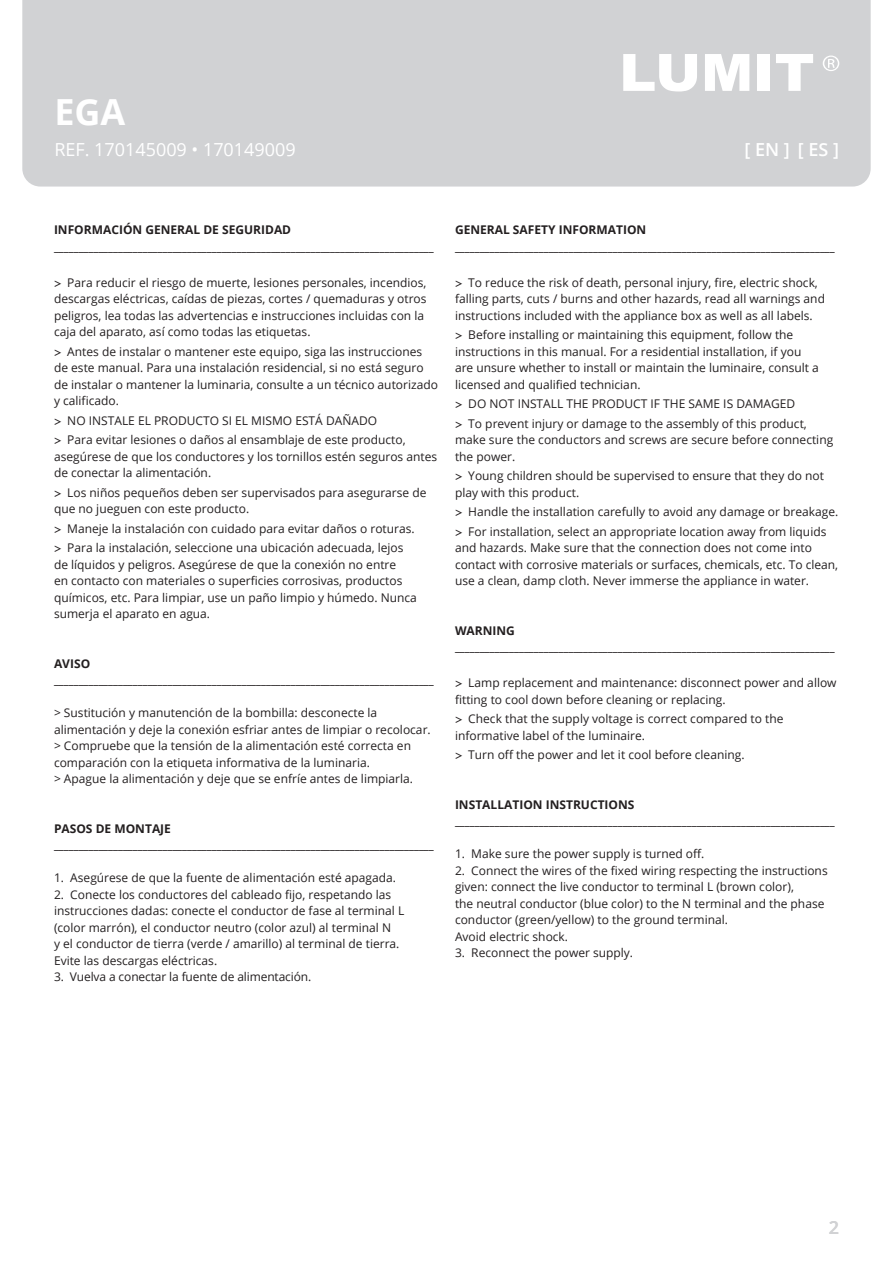
<style>
.page{position:relative;width:893px;height:1263px;background:#fff}
.page>*{position:absolute;margin:0;border:0;box-sizing:border-box;transform-origin:0 0}
.t1{font:700 36px "Open Sans";color:#fff}
.t2{font:18px "Open Sans";color:#fff}
.t3{font:600 18px "Open Sans";color:#fff}
.t4{font:600 18px "Open Sans";color:#d1d2d4}
.t5{font:12px/16.5px "Open Sans";color:#231f20}
.t6{font:700 12px "Open Sans";color:#231f20}
</style>
<div class="page">
<div style="left:22px;top:0;width:849px;height:187px;background:#d1d2d4"></div>
<svg style="left:776px;top:54px;width:37px;height:37px"></svg>
<svg style="left:623px;top:54px;width:74px;height:38px"></svg>
<svg style="left:705px;top:54px;width:44px;height:37px"></svg>
<svg style="left:823px;top:56px;width:16px;height:15px"></svg>
<div style="left:758px;top:54px;width:12px;height:37px;background:#fff"></div>
<p class="t1" style="left:54px;top:86px;width:73px">EGA</p>
<p class="t2" style="left:54px;top:137px;width:243px">REF. 170145009 • 170149009</p>
<p class="t3" style="left:744px;top:137px;width:96px">[ EN ] [ ES ]</p>
<p class="t6" style="left:54px;top:221px;width:239px">INFORMACIÓN GENERAL DE SEGURIDAD</p>
<p class="t6" style="left:54px;top:238px;width:381px">_____________________________________________________________________________</p>
<p class="t5" style="left:54px;top:274px;width:374px;text-indent:13px">Para reducir el riesgo de muerte, lesiones personales, incendios, descargas eléctricas, caídas de piezas, cortes / quemaduras y otros peligros, lea todas las advertencias e instrucciones incluidas con la caja del aparato, así como todas las etiquetas.</p>
<p class="t5" style="left:54px;top:343px;width:385px;text-indent:13px">Antes de instalar o mantener este equipo, siga las instrucciones de este manual. Para una instalación residencial, si no está seguro de instalar o mantener la luminaria, consulte a un técnico autorizado y calificado.</p>
<p class="t5" style="left:67px;top:412px;width:311px">NO INSTALE EL PRODUCTO SI EL MISMO ESTÁ DAÑADO</p>
<p class="t5" style="left:54px;top:431px;width:385px;text-indent:13px">Para evitar lesiones o daños al ensamblaje de este producto, asegúrese de que los conductores y los tornillos estén seguros antes de conectar la alimentación.</p>
<p class="t5" style="left:54px;top:484px;width:374px;text-indent:13px">Los niños pequeños deben ser supervisados para asegurarse de que no jueguen con este producto.</p>
<p class="t5" style="left:67px;top:520px;width:349px">Maneje la instalación con cuidado para evitar daños o roturas.</p>
<p class="t5" style="left:54px;top:539px;width:364px;text-indent:13px">Para la instalación, seleccione una ubicación adecuada, lejos de líquidos y peligros. Asegúrese de que la conexión no entre<br>en contacto con materiales o superficies corrosivas, productos químicos, etc. Para limpiar, use un paño limpio y húmedo. Nunca sumerja el aparato en agua.</p>
<p class="t6" style="left:54px;top:655px;width:38px">AVISO</p>
<p class="t6" style="left:54px;top:671px;width:381px">_____________________________________________________________________________</p>
<p class="t5" style="left:54px;top:704px;width:378px">&gt; Sustitución y manutención de la bombilla: desconecte la alimentación y deje la conexión esfriar antes de limpiar o recolocar.</p>
<p class="t5" style="left:54px;top:737px;width:359px">&gt; Compruebe que la tensión de la alimentación esté correcta en comparación con la etiqueta informativa de la luminaria.</p>
<p class="t5" style="left:54px;top:770px;width:361px">&gt; Apague la alimentación y deje que se enfríe antes de limpiarla.</p>
<p class="t6" style="left:54px;top:820px;width:118px">PASOS DE MONTAJE</p>
<p class="t6" style="left:54px;top:836px;width:381px">_____________________________________________________________________________</p>
<p class="t5" style="left:54px;top:869px;width:344px">1. Asegúrese de que la fuente de alimentación esté apagada.</p>
<p class="t5" style="left:54px;top:886px;width:352px">2. Conecte los conductores del cableado fijo, respetando las instrucciones dadas: conecte el conductor de fase al terminal L</p>
<p class="t5" style="left:54px;top:919px;width:339px">(color marrón), el conductor neutro (color azul) al terminal N</p>
<p class="t5" style="left:54px;top:935px;width:347px">y el conductor de tierra (verde / amarillo) al terminal de tierra.</p>
<p class="t5" style="left:54px;top:952px;width:165px">Evite las descargas eléctricas.</p>
<p class="t5" style="left:54px;top:968px;width:259px">3. Vuelva a conectar la fuente de alimentación.</p>
<p class="t6" style="left:455px;top:221px;width:193px">GENERAL SAFETY INFORMATION</p>
<p class="t6" style="left:455px;top:238px;width:381px">_____________________________________________________________________________</p>
<p class="t5" style="left:455px;top:274px;width:371px;text-indent:13px">To reduce the risk of death, personal injury, fire, electric shock, falling parts, cuts / burns and other hazards, read all warnings and instructions included with the appliance box as well as all labels.</p>
<p class="t5" style="left:455px;top:326px;width:365px;text-indent:13px">Before installing or maintaining this equipment, follow the instructions in this manual. For a residential installation, if you are unsure whether to install or maintain the luminaire, consult a licensed and qualified technician.</p>
<p class="t5" style="left:468px;top:395px;width:328px">DO NOT INSTALL THE PRODUCT IF THE SAME IS DAMAGED</p>
<p class="t5" style="left:455px;top:415px;width:380px;text-indent:13px">To prevent injury or damage to the assembly of this product, make sure the conductors and screws are secure before connecting the power.</p>
<p class="t5" style="left:455px;top:467px;width:371px;text-indent:13px">Young children should be supervised to ensure that they do not play with this product.</p>
<p class="t5" style="left:468px;top:503px;width:372px">Handle the installation carefully to avoid any damage or breakage.</p>
<p class="t5" style="left:455px;top:523px;width:385px;text-indent:13px">For installation, select an appropriate location away from liquids and hazards. Make sure that the connection does not come into contact with corrosive materials or surfaces, chemicals, etc. To clean, use a clean, damp cloth. Never immerse the appliance in water.</p>
<p class="t6" style="left:455px;top:622px;width:61px">WARNING</p>
<p class="t6" style="left:455px;top:638px;width:381px">_____________________________________________________________________________</p>
<p class="t5" style="left:455px;top:674px;width:383px;text-indent:13px">Lamp replacement and maintenance: disconnect power and allow fitting to cool down before cleaning or replacing.</p>
<p class="t5" style="left:455px;top:710px;width:330px;text-indent:13px">Check that the supply voltage is correct compared to the informative label of the luminaire.</p>
<p class="t5" style="left:468px;top:746px;width:278px">Turn off the power and let it cool before cleaning.</p>
<p class="t6" style="left:455px;top:796px;width:181px">INSTALLATION INSTRUCTIONS</p>
<p class="t6" style="left:455px;top:812px;width:381px">_____________________________________________________________________________</p>
<p class="t5" style="left:455px;top:845px;width:251px">1. Make sure the power supply is turned off.</p>
<p class="t5" style="left:455px;top:862px;width:374px">2. Connect the wires of the fixed wiring respecting the instructions given: connect the live conductor to terminal L (brown color),<br>the neutral conductor (blue color) to the N terminal and the phase conductor (green/yellow) to the ground terminal.<br>Avoid electric shock.</p>
<p class="t5" style="left:455px;top:944px;width:180px">3. Reconnect the power supply.</p>
<h2 class="t4" style="left:829px;top:1215px;width:12px">2</h2>
</div>
